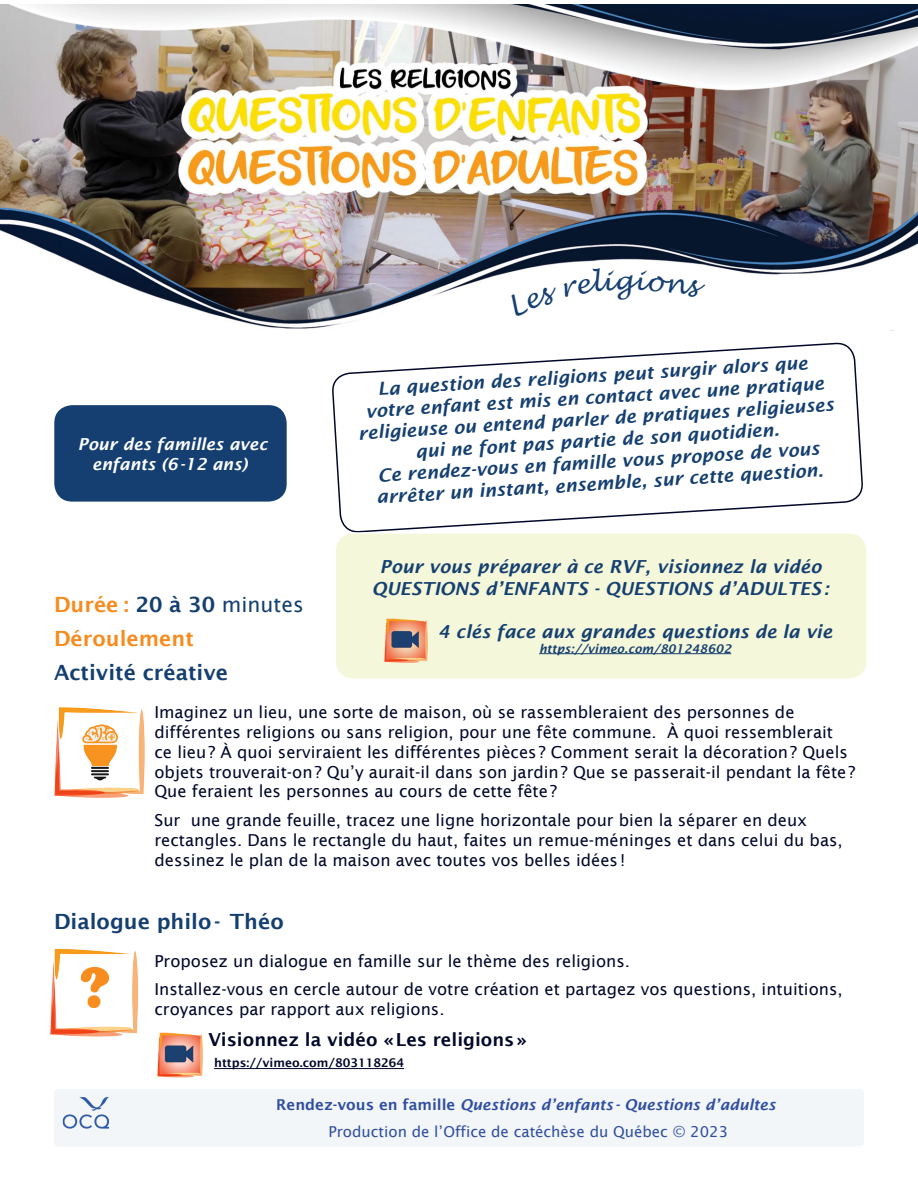
<style>
.page{position:relative;width:918px;height:1188px;background:#fff}
.page>*{position:absolute;margin:0;border:0;box-sizing:border-box;transform-origin:0 0}
.sous-titre_bleu{font:600 21px "Lucida Sans";color:#143f70}
.titre_orange{font:21px "Lucida Sans";color:#143f70}
.titre_orange-2{font:600 21px "Lucida Sans";color:#f68c1f}
.citation{font:italic 600 18px/21.6px "Lucida Sans";color:#143f70;text-align:center}
.yexye_bleu_GRAS__ave{font:600 18px "Lucida Sans";color:#01082a}
.yexye_bleu_avec_icon{font:16.5px/19.8px "Lucida Sans";color:#01082a}
.citation_à_gauche{font:italic 600 16.5px/19.8px "Lucida Sans";color:#fff;text-align:center}
.t1{font:15px/27px "Lucida Sans";color:#2f4ea0;text-align:center}
.yexye_bleu_GRAS__ave-2{font:600 12px "Lucida Sans";color:#01082a}
.citation-2{font:italic 600 12px "Lucida Sans";color:#143f70}
.s1{font-weight:600;color:#f68c1f}
.s2{font-weight:600}
.s3{font-weight:600;font-style:italic}
</style>
<div class="page">
<div style="left:54px;top:1089px;width:810px;height:58px;background:#f3f6f8;border-radius:4px"></div>
<img style="left:62px;top:1097px;width:48px;height:32px">
<img style="left:0;top:5px;width:918px;height:326px">
<svg style="left:332px;top:311px;width:531px;height:221px"></svg>
<hr style="left:214px;top:1068px;width:190px;height:1px;background:#01082a">
<div style="left:54px;top:405px;width:233px;height:97px;background:#143f70;border-radius:18px"></div>
<img style="left:50px;top:948px;width:88px;height:89px">
<div style="left:335px;top:533px;width:532px;height:146px;background:#f4f7d9;border-radius:18px"></div>
<hr style="left:539px;top:653px;width:192px;height:1px;background:#143f70">
<div style="left:335px;top:532px;width:533px;height:147px;border:1px solid #fff;border-radius:18px"></div>
<img style="left:384px;top:618px;width:44px;height:45px">
<img style="left:54px;top:707px;width:91px;height:91px">
<img style="left:157px;top:1032px;width:46px;height:46px">
<svg style="left:508px;top:268px;width:198px;height:49px"></svg>
<p class="citation_à_gauche" style="left:78px;top:435px;width:191px">Pour des familles avec enfants (6-12 ans)</p>
<p class="citation" style="left:377px;top:380px;width:432px;rotate:-4deg">La question des religions peut surgir alors que</p>
<p class="citation" style="left:356px;top:403px;width:478px;rotate:-4deg">votre enfant est mis en contact avec une pratique religieuse ou entend parler de pratiques religieuses qui ne font pas partie de son quotidien.</p>
<p class="citation" style="left:374px;top:467px;width:449px;text-align:left;rotate:-4deg">Ce rendez-vous en famille vous propose de vous arrêter un instant, ensemble, sur cette question.</p>
<p class="citation" style="left:380px;top:556px;width:443px">Pour vous préparer à ce RVF, visionnez la vidéo</p>
<p class="citation" style="left:372px;top:578px;width:459px">QUESTIONS d’ENFANTS - QUESTIONS d’ADULTES:</p>
<p class="citation" style="left:438px;top:621px;width:396px">4 clés face aux grandes questions de la vie</p>
<p class="citation-2" style="left:539px;top:641px;width:194px">https://vimeo.com/801248602</p>
<p class="titre_orange" style="left:54px;top:593px;width:251px"><span class="s1">Durée :</span> <span class="s2">20 à 30</span> minutes</p>
<p class="titre_orange-2" style="left:54px;top:627px;width:141px">Déroulement</p>
<p class="sous-titre_bleu" style="left:54px;top:661px;width:176px">Activité créative</p>
<p class="yexye_bleu_avec_icon" style="left:154px;top:702px;width:703px">Imaginez un lieu, une sorte de maison, où se rassembleraient des personnes de différentes religions ou sans religion, pour une fête commune. À quoi ressemblerait<br>ce lieu? À quoi serviraient les différentes pièces ? Comment serait la décoration? Quels objets trouverait-on? Qu’y aurait-il dans son jardin? Que se passerait-il pendant la fête?<br>Que feraient les personnes au cours de cette fête?</p>
<p class="yexye_bleu_avec_icon" style="left:154px;top:810px;width:690px">Sur une grande feuille, tracez une ligne horizontale pour bien la séparer en deux rectangles. Dans le rectangle du haut, faites un remue-méninges et dans celui du bas, dessinez le plan de la maison avec toutes vos belles idées !</p>
<p class="sous-titre_bleu" style="left:54px;top:909px;width:231px">Dialogue philo- Théo</p>
<p class="yexye_bleu_avec_icon" style="left:154px;top:951px;width:477px">Proposez un dialogue en famille sur le thème des religions.</p>
<p class="yexye_bleu_avec_icon" style="left:154px;top:980px;width:690px">Installez-vous en cercle autour de votre création et partagez vos questions, intuitions, croyances par rapport aux religions.</p>
<p class="yexye_bleu_GRAS__ave" style="left:208px;top:1029px;width:320px">Visionnez la vidéo «Les religions»</p>
<p class="yexye_bleu_GRAS__ave-2" style="left:214px;top:1056px;width:191px">https://vimeo.com/803118264</p>
<p class="t1" style="left:276px;top:1091px;width:501px"><span class="s2">Rendez-vous en famille</span> <span class="s3">Questions d’enfants- Questions d’adultes<br></span>Production de l’Office de catéchèse du Québec © 2023</p>
</div>
